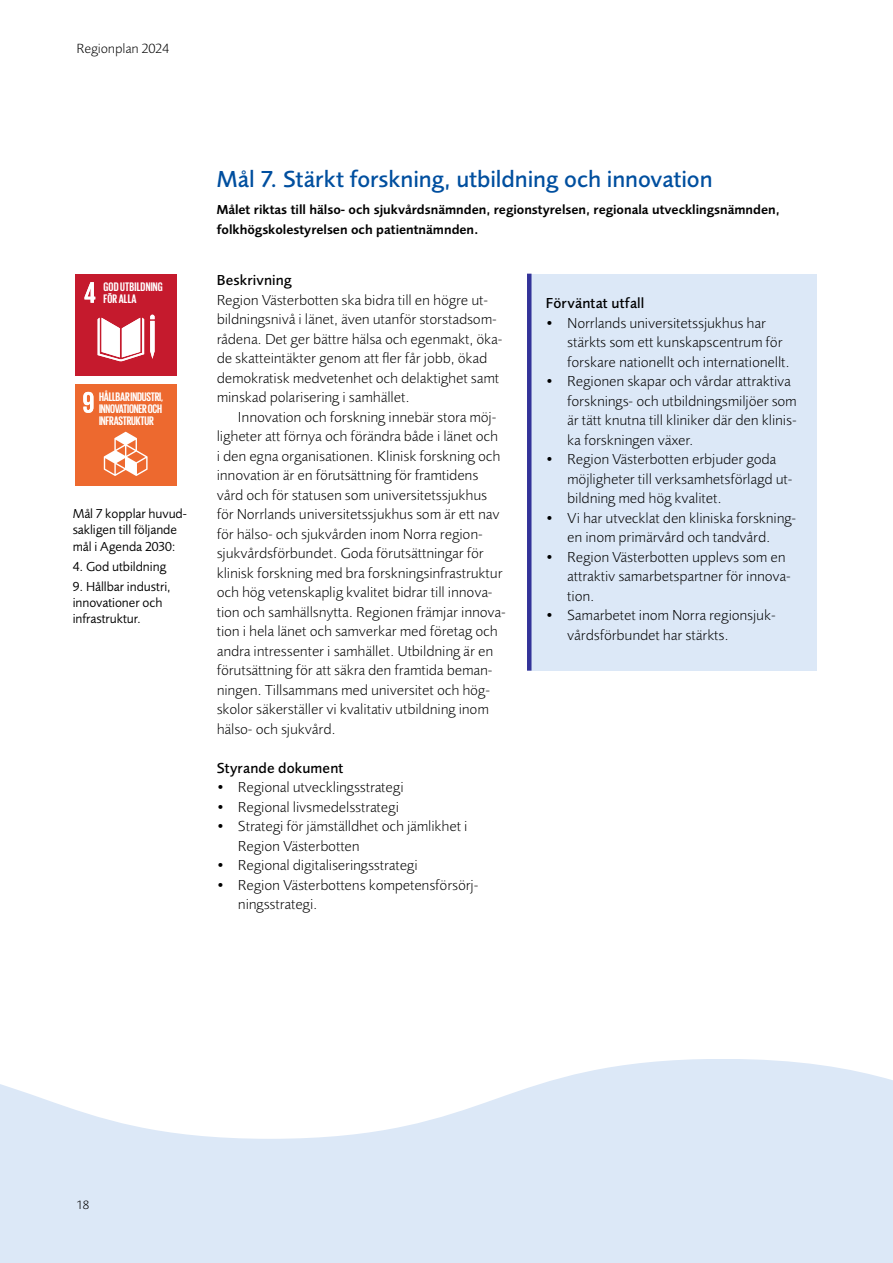
<style>
.page{position:relative;width:893px;height:1263px;background:#fff}
.page>*{position:absolute;margin:0;border:0;box-sizing:border-box;transform-origin:0 0}
.t1{font:500 24px "Foundry Sans OT2";color:#004f9f}
.t2{font:300 15px/19.5px "Foundry Sans OT2";color:#000}
.t3{font:500 15px "Foundry Sans OT2";letter-spacing:.01em;color:#000}
.t4{font:300 13.8px "Foundry Sans OT2";color:#000}
.t5{font:600 13.5px/19.5px "Foundry Sans OT2";color:#000}
.t6{font:13.5px/16.2px "Foundry Sans OT2";letter-spacing:-.005em;color:#000}
.t7{font:700 12.6px/12px "Giorgio Sans";letter-spacing:-.015em;color:#fff;text-align:justify}
.t8{font:700 12.6px/12px "Giorgio Sans";letter-spacing:.015em;color:#fff}
.t9{font:300 12.45px "Foundry Sans OT2";color:#000}
</style>
<div class="page">
<svg style="left:0;top:1059px;width:893px;height:204px;fill:#dce8f7"></svg>
<div style="left:527px;top:274px;width:289px;height:397px;background:#dce8f7"></div>
<hr style="left:527px;top:274px;width:4px;height:397px;background:#339">
<div style="left:75px;top:274px;width:102px;height:101px;background:#c51a2d"></div>
<svg style="left:85px;top:282px;width:10px;height:21px"></svg>
<svg style="left:150px;top:315px;width:5px;height:44px"></svg>
<svg style="left:98px;top:318px;width:46px;height:43px"></svg>
<div style="left:75px;top:384px;width:102px;height:101px;background:#ed692f"></div>
<svg style="left:104px;top:432px;width:44px;height:44px"></svg>
<svg style="left:83px;top:392px;width:10px;height:21px"></svg>
<p class="t4" style="left:77px;top:38px;width:94px">Regionplan 2024</p>
<p class="t8" style="left:103px;top:280px;width:61px">GOD UTBILDNING<br>FÖR ALLA</p>
<p class="t7" style="left:99px;top:390px;width:66px">HÅLLBAR INDUSTRI, INNOVATIONER OCH INFRASTRUKTUR</p>
<p class="t6" style="left:73px;top:505px;width:116px">Mål 7 kopplar huvud&shy;sakligen till följande mål i Agenda 2030:</p>
<p class="t6" style="left:73px;top:557px;width:95px">4. God utbildning</p>
<p class="t6" style="left:73px;top:577px;width:99px">9. Hållbar industri, innovationer och infrastruktur.</p>
<h1 class="t1" style="left:217px;top:161px;width:497px">Mål 7. Stärkt forskning, utbildning och innovation</h1>
<p class="t5" style="left:217px;top:199px;width:564px">Målet riktas till hälso- och sjukvårdsnämnden, regionstyrelsen, regionala utvecklingsnämnden, folkhögskolestyrelsen och patientnämnden.</p>
<p class="t3" style="left:217px;top:269px;width:77px">Beskrivning</p>
<p class="t2" style="left:217px;top:289px;width:287px">Region Västerbotten ska bidra till en högre ut&shy;bildningsnivå i länet, även utanför storstadsom&shy;rådena. Det ger bättre hälsa och egenmakt, öka&shy;de skatteintäkter genom att fler får jobb, ökad demokratisk medvetenhet och delaktighet samt minskad polarisering i samhället.</p>
<p class="t2" style="left:217px;top:406px;width:290px;text-indent:21px">Innovation och forskning innebär stora möj&shy;ligheter att förnya och förändra både i länet och<br>i den egna organisationen. Klinisk forskning och innovation är en förutsättning för framtidens vård och för statusen som universitetssjukhus för Norrlands universitetssjukhus som är ett nav för hälso- och sjukvården inom Norra region&shy;sjukvårdsförbundet. Goda förutsättningar för klinisk forskning med bra forskningsinfrastruktur och hög vetenskaplig kvalitet bidrar till innova&shy;tion och samhällsnytta. Regionen främjar innova&shy;tion i hela länet och samverkar med företag och andra intressenter i samhället. Utbildning är en förutsättning för att säkra den framtida beman&shy;ningen. Tillsammans med universitet och hög&shy;skolor säkerställer vi kvalitativ utbildning inom hälso- och sjukvård.</p>
<p class="t3" style="left:217px;top:756px;width:128px">Styrande dokument</p>
<p class="t2" style="left:217px;top:776px;width:188px">• Regional utvecklingsstrategi</p>
<p class="t2" style="left:217px;top:796px;width:184px">• Regional livsmedelsstrategi</p>
<p class="t2" style="left:238px;top:815px;width:231px;text-indent:-21px">• Strategi för jämställdhet och jämlikhet i<br>Region Västerbotten</p>
<p class="t2" style="left:217px;top:854px;width:202px">• Regional digitaliseringsstrategi</p>
<p class="t2" style="left:238px;top:874px;width:242px;text-indent:-21px">• Region Västerbottens kompetensförsörj&shy;ningsstrategi.</p>
<p class="t3" style="left:546px;top:292px;width:100px">Förväntat utfall</p>
<p class="t2" style="left:567px;top:312px;width:224px;text-indent:-21px">• Norrlands universitetssjukhus har stärkts som ett kunskapscentrum för forskare nationellt och internationellt.</p>
<p class="t2" style="left:567px;top:370px;width:231px;text-indent:-21px">• Regionen skapar och vårdar attraktiva forsknings- och utbildningsmiljöer som är tätt knutna till kliniker där den klinis&shy;ka forskningen växer.</p>
<p class="t2" style="left:567px;top:448px;width:227px;text-indent:-21px">• Region Västerbotten erbjuder goda möjligheter till verksamhetsförlagd ut&shy;bildning med hög kvalitet.</p>
<p class="t2" style="left:546px;top:507px;width:252px;text-align:center">• Vi har utvecklat den kliniska forskning&shy;en inom primärvård och tandvård.</p>
<p class="t2" style="left:567px;top:546px;width:225px;text-indent:-21px">• Region Västerbotten upplevs som en attraktiv samarbetspartner för innova&shy;tion.</p>
<p class="t2" style="left:567px;top:604px;width:210px;text-indent:-21px">• Samarbetet inom Norra regionsjuk&shy;vårdsförbundet har stärkts.</p>
<p class="t9" style="left:77px;top:1195px;width:14px">18</p>
</div>
